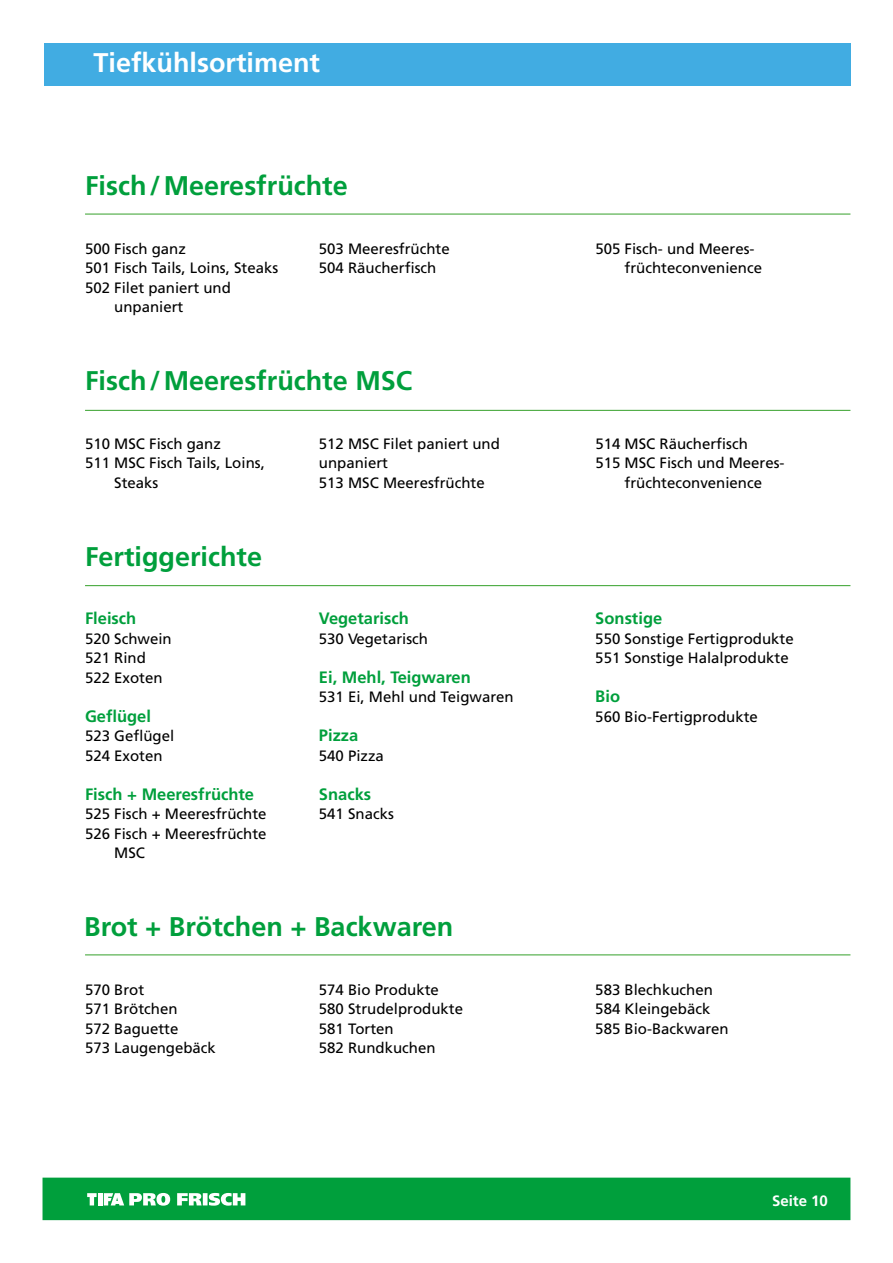
<style>
.page{position:relative;width:893px;height:1263px;background:#fff}
.page>*{position:absolute;margin:0;border:0;box-sizing:border-box;transform-origin:0 0}
.t1{font:700 27px "Frutiger";color:#009f3c}
.t2{font:700 27px "Frutiger";color:#fff}
.t3{font:700 16.5px "Frutiger";color:#009f3c}
.t4{font:15px/19.5px "Frutiger";color:#000}
.t5{font:700 15px "Frutiger";color:#fff}
</style>
<div class="page">
<div style="left:44px;top:43px;width:806px;height:43px;background:#41ace2"></div>
<div style="left:43px;top:1177px;width:807px;height:43px;background:#009f3c;border:2px solid #009f3c"></div>
<svg style="left:87px;top:1193px;width:10px;height:12px"></svg>
<hr style="left:98px;top:1193px;width:4px;height:12px;background:#fff">
<svg style="left:177px;top:1193px;width:68px;height:13px"></svg>
<svg style="left:104px;top:1193px;width:66px;height:13px"></svg>
<hr style="left:85px;top:214px;width:765px;height:1px;background:#3fa535">
<hr style="left:85px;top:410px;width:765px;height:1px;background:#3fa535">
<hr style="left:85px;top:585px;width:765px;height:1px;background:#3fa535">
<hr style="left:85px;top:954px;width:765px;height:1px;background:#3fa535">
<h1 class="t2" style="left:94px;top:47px;width:228px">Tiefkühlsortiment</h1>
<h1 class="t1" style="left:85px;top:170px;width:264px">Fisch/Meeresfrüchte</h1>
<p class="t4" style="left:85px;top:238px;width:102px">500 Fisch ganz</p>
<p class="t4" style="left:85px;top:258px;width:195px">501 Fisch Tails, Loins, Steaks</p>
<p class="t4" style="left:85px;top:277px;width:147px">502 Filet paniert und</p>
<p class="t4" style="left:114px;top:297px;width:71px">unpaniert</p>
<p class="t4" style="left:319px;top:238px;width:132px">503 Meeresfrüchte<br>504 Räucherfisch</p>
<h1 class="t1" style="left:85px;top:365px;width:329px">Fisch/Meeresfrüchte MSC</h1>
<p class="t4" style="left:85px;top:433px;width:137px">510 MSC Fisch ganz</p>
<p class="t4" style="left:85px;top:453px;width:181px">511 MSC Fisch Tails, Loins,</p>
<p class="t4" style="left:114px;top:472px;width:46px">Steaks</p>
<h1 class="t1" style="left:85px;top:540px;width:179px">Fertiggerichte</h1>
<p class="t3" style="left:85px;top:609px;width:53px">Fleisch</p>
<p class="t4" style="left:85px;top:628px;width:88px">520 Schwein<br>521 Rind<br>522 Exoten</p>
<p class="t3" style="left:85px;top:706px;width:68px">Geflügel</p>
<p class="t4" style="left:85px;top:726px;width:91px">523 Geflügel<br>524 Exoten</p>
<p class="t3" style="left:85px;top:784px;width:171px">Fisch + Meeresfrüchte</p>
<p class="t4" style="left:85px;top:804px;width:183px">525 Fisch + Meeresfrüchte</p>
<p class="t4" style="left:85px;top:823px;width:183px">526 Fisch + Meeresfrüchte</p>
<p class="t4" style="left:114px;top:843px;width:32px">MSC</p>
<p class="t4" style="left:319px;top:433px;width:182px">512 MSC Filet paniert und unpaniert<br>513 MSC Meeresfrüchte</p>
<p class="t3" style="left:319px;top:609px;width:91px">Vegetarisch</p>
<p class="t4" style="left:319px;top:628px;width:111px">530 Vegetarisch</p>
<p class="t3" style="left:319px;top:667px;width:153px">Ei, Mehl, Teigwaren</p>
<p class="t4" style="left:319px;top:687px;width:196px">531 Ei, Mehl und Teigwaren</p>
<p class="t3" style="left:319px;top:726px;width:41px">Pizza</p>
<p class="t4" style="left:319px;top:745px;width:67px">540 Pizza</p>
<p class="t3" style="left:319px;top:784px;width:54px">Snacks</p>
<p class="t4" style="left:319px;top:804px;width:77px">541 Snacks</p>
<h1 class="t1" style="left:84px;top:911px;width:370px">Brot + Brötchen + Backwaren</h1>
<p class="t4" style="left:624px;top:238px;width:139px;text-indent:-29px">505 Fisch- und Meeres&shy;früchteconvenience</p>
<p class="t4" style="left:595px;top:433px;width:154px">514 MSC Räucherfisch</p>
<p class="t4" style="left:595px;top:453px;width:191px">515 MSC Fisch und Meeres-</p>
<p class="t4" style="left:624px;top:472px;width:139px">früchteconvenience</p>
<p class="t3" style="left:595px;top:609px;width:68px">Sonstige</p>
<p class="t4" style="left:595px;top:628px;width:200px">550 Sonstige Fertigprodukte<br>551 Sonstige Halalprodukte</p>
<p class="t3" style="left:595px;top:687px;width:26px">Bio</p>
<p class="t4" style="left:595px;top:706px;width:164px">560 Bio-Fertigprodukte</p>
<p class="t4" style="left:85px;top:979px;width:132px">570 Brot<br>571 Brötchen<br>572 Baguette<br>573 Laugengebäck</p>
<p class="t4" style="left:319px;top:979px;width:146px">574 Bio Produkte<br>580 Strudelprodukte<br>581 Torten<br>582 Rundkuchen</p>
<p class="t4" style="left:595px;top:979px;width:135px">583 Blechkuchen<br>584 Kleingebäck<br>585 Bio-Backwaren</p>
<p class="t5" style="left:772px;top:1192px;width:57px">Seite 10</p>
</div>
